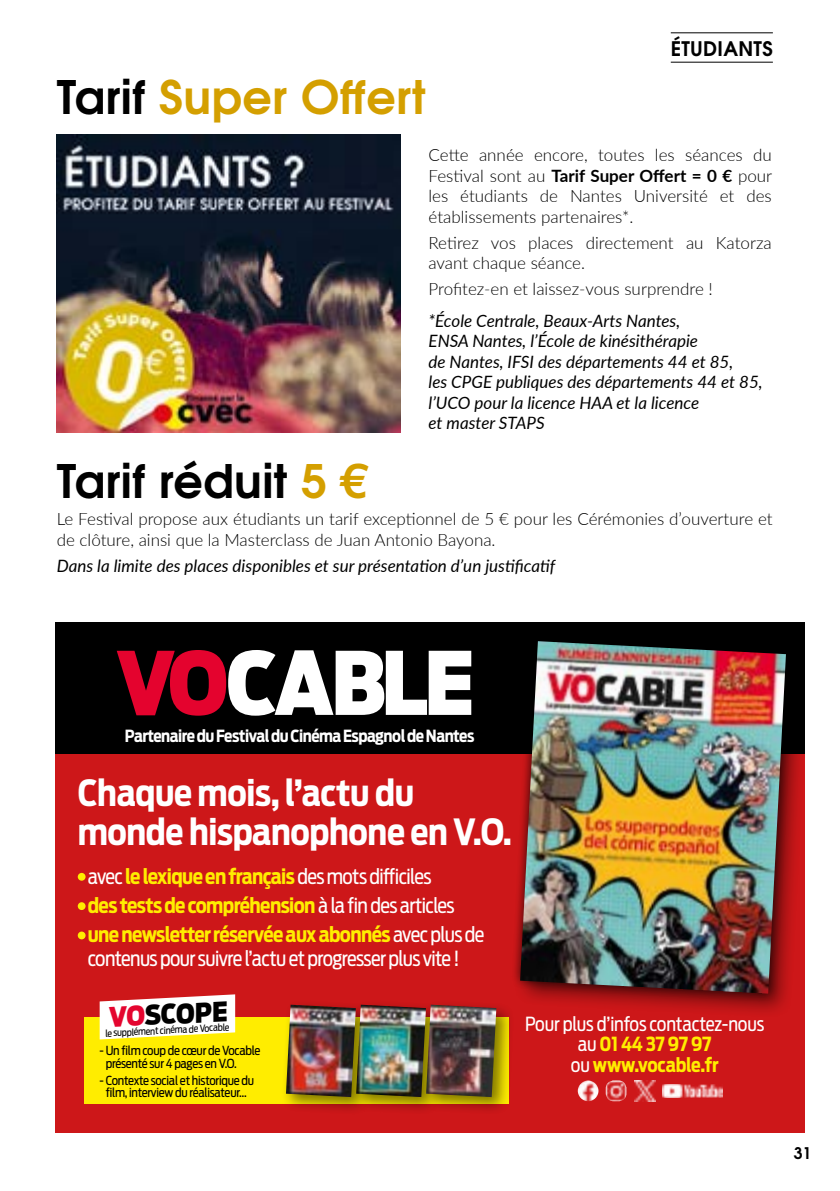
<style>
.page{position:relative;width:840px;height:1191px;background:#fff}
.page>*{position:absolute;margin:0;border:0;box-sizing:border-box;transform-origin:0 0}
.t1{font:700 46px "Te X Gyre Adventor";letter-spacing:.01em;color:#d49f00}
.t2{font:700 46px "Te X Gyre Adventor";letter-spacing:.01em;color:#000}
.t3{font:700 35.8px/38.6px "Antenna Cond";letter-spacing:-.01em;color:#fff}
.t4{font:900 26.8px "Antenna Cond";color:#000}
.t5{font:700 20.8px/29.4px "Antenna Cond";letter-spacing:-.03em;color:#ffed00}
.t6{font:20.8px "Antenna Cond";letter-spacing:-.03em;color:#fff}
.t7{font:700 20px "Te X Gyre Adventor";letter-spacing:.015em;color:#000}
.t8{font:19.4px/20.6px "Antenna Cond";letter-spacing:-.01em;color:#fff;text-align:center}
.t9{font:300 17px/20.4px "Lato";color:#000}
.t10{font:italic 17px/20.4px "Lato";color:#000}
.t11{font:700 16.6px "Antenna Cond";letter-spacing:-.03em;color:#fff}
.t12{font:700 16px "Te X Gyre Adventor";color:#000}
.t13{font:12.4px/12.4px "Antenna Cond";letter-spacing:-.02em;color:#000}
.t14{font:9.6px "Antenna Cond";color:#000}
.s1{color:#000}
.s2{color:#d49f00}
.s3{font-weight:700}
.s4{font-weight:400;color:#fff}
.s5{color:#e4052f}
.s6{font-weight:700;color:#ffed00}
</style>
<div class="page">
<hr style="left:670px;top:32px;width:102px;height:1px;background:#000">
<hr style="left:670px;top:62px;width:102px;height:1px;background:#000">
<div style="left:56px;top:622px;width:748px;height:510px;background:#cd1719"></div>
<div style="left:56px;top:622px;width:748px;height:131px;background:#000"></div>
<svg style="left:117px;top:650px;width:354px;height:65px"></svg>
<div style="left:513px;top:634px;width:291px;height:384px;background:#000;opacity:.5"></div>
<svg style="left:509px;top:634px;width:287px;height:370px"></svg>
<img style="left:520px;top:641px;width:265px;height:352px">
<div style="left:84px;top:1017px;width:424px;height:87px;background:#ffed00"></div>
<div style="left:281px;top:999px;width:93px;height:116px;background:#000;opacity:.5"></div>
<img style="left:286px;top:1004px;width:65px;height:93px">
<div style="left:351px;top:999px;width:93px;height:116px;background:#000;opacity:.5"></div>
<div style="left:421px;top:999px;width:93px;height:116px;background:#000;opacity:.5"></div>
<div style="left:78px;top:873px;width:7px;height:7px;background:#ffed00;border-radius:50%"></div>
<div style="left:78px;top:902px;width:7px;height:8px;background:#ffed00;border-radius:50%"></div>
<div style="left:78px;top:931px;width:7px;height:8px;background:#ffed00;border-radius:50%"></div>
<svg style="left:100px;top:994px;width:135px;height:45px;background:#fae9d9"></svg>
<img style="left:605px;top:1080px;width:21px;height:21px">
<img style="left:634px;top:1080px;width:21px;height:21px">
<img style="left:662px;top:1084px;width:60px;height:13px">
<img style="left:577px;top:1080px;width:21px;height:21px;border-radius:10px">
<img style="left:57px;top:134px;width:343px;height:298px">
<h1 class="t1" style="left:57px;top:57px;width:370px"><span class="s1">Tarif</span> Super Offert</h1>
<p class="t7" style="left:670px;top:31px;width:103px">ÉTUDIANTS</p>
<h1 class="t2" style="left:57px;top:441px;width:311px">Tarif réduit <span class="s2">5 €</span></h1>
<p class="t9" style="left:428px;top:144px;width:345px;text-align:justify">Cette année encore, toutes les séances du Festival sont au <span class="s3">Tarif Super Offert = 0 €</span> pour les étudiants de Nantes Université et des établissements partenaires*.</p>
<p class="t9" style="left:428px;top:232px;width:344px">Retirez vos places directement au Katorza avant chaque séance.</p>
<p class="t9" style="left:428px;top:278px;width:286px">Profitez-en et laissez-vous surprendre !</p>
<p class="t10" style="left:428px;top:310px;width:335px">*École Centrale, Beaux-Arts Nantes,<br>ENSA Nantes, l’École de kinésithérapie<br>de Nantes, IFSI des départements 44 et 85,<br>les CPGE publiques des départements 44 et 85, l’UCO pour la licence HAA et la licence<br>et master STAPS</p>
<p class="t9" style="left:57px;top:508px;width:717px">Le Festival propose aux étudiants un tarif exceptionnel de 5 € pour les Cérémonies d’ouverture et de clôture, ainsi que la Masterclass de Juan Antonio Bayona.</p>
<p class="t10" style="left:57px;top:554px;width:500px">Dans la limite des places disponibles et sur présentation d’un justificatif</p>
<p class="t11" style="left:125px;top:726px;width:351px">Partenaire du Festival du Cinéma Espagnol de Nantes</p>
<h2 class="t3" style="left:78px;top:773px;width:435px">Chaque mois, l’actu du monde hispanophone en V.O.</h2>
<p class="t5" style="left:88px;top:861px;width:398px"><span class="s4">avec</span> le lexique en français <span class="s4">des mots difficiles<br></span>des tests de compréhension <span class="s4">à la fin des articles </span>une newsletter réservée aux abonnés <span class="s4">avec plus de</span></p>
<p class="t6" style="left:88px;top:945px;width:373px">contenus pour suivre l’actu et progresser plus vite !</p>
<h3 class="t4" style="left:107px;top:1001px;width:120px;rotate:-3deg"><span class="s5">VO</span>SCOPE</h3>
<p class="t14" style="left:105px;top:1027px;width:126px;rotate:-3deg">le supplément cinéma de Vocable</p>
<p class="t13" style="left:106px;top:1044px;width:156px;text-indent:-6px">- Un film coup de cœur de Vocable présenté sur 4 pages en V.O.</p>
<p class="t13" style="left:100px;top:1073px;width:156px;text-align:center">- Contexte social et historique du film, interview du réalisateur…</p>
<p class="t8" style="left:525px;top:1013px;width:240px">Pour plus d’infos contactez-nous au <span class="s6">01 44 37 97 97<br></span>ou <span class="s6">www.vocable.fr</span></p>
<p class="t12" style="left:793px;top:1138px;width:19px">31</p>
</div>
